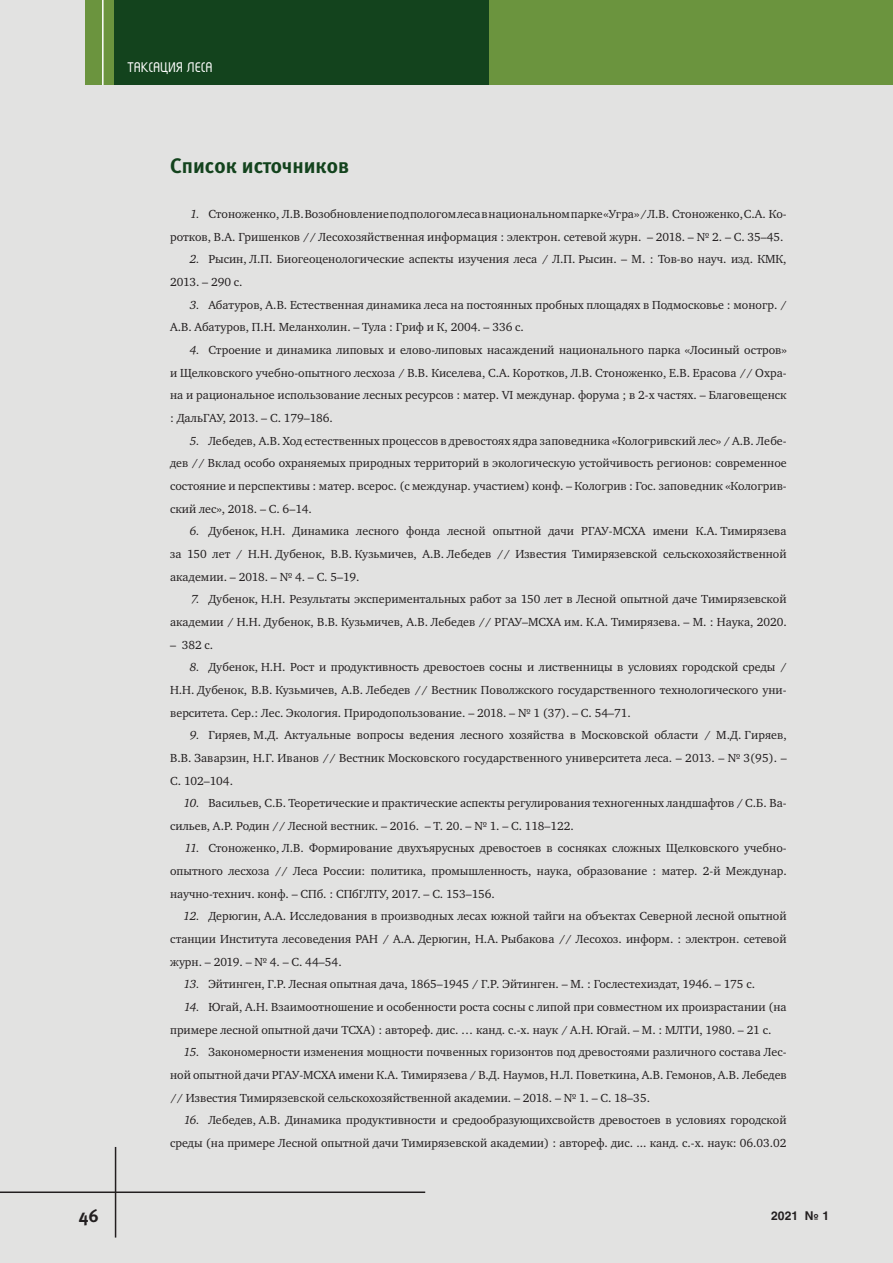
<style>
.page{position:relative;width:893px;height:1263px;background:#e2e2e1}
.page>*{position:absolute;margin:0;border:0;box-sizing:border-box;transform-origin:0 0}
.Zag_2{font:21px "Meta Bold LFC";color:#13431d}
.t1{font:18px "Meta Bold C";color:#231f20}
.t2{font:700 16.5px "Magic C";color:#fff}
.t3{font:12px/22.6px "Charter C";color:#231f20;text-align:justify}
.t4{font:700 12px "Helios C";color:#231f20}
.s1{font-style:italic}
</style>
<div class="page">
<div style="left:85px;top:0;width:808px;height:85px;background:#6b943e"></div>
<div style="left:115px;top:0;width:374px;height:85px;background:#13431d"></div>
<hr style="left:102px;top:0;width:2px;height:85px;background:#fff">
<hr style="left:0;top:1191px;width:425px;height:2px;background:#231f20">
<hr style="left:115px;top:1147px;width:1px;height:90px;background:#231f20">
<h3 class="t2" style="left:128px;top:60px;width:87px">ТАКСАЦИЯ ЛЕСА</h3>
<p class="Zag_2" style="left:170px;top:153px;width:181px">Список источников</p>
<p class="t3" style="left:170px;top:203px;width:618px;text-align:right"><span class="s1">1.</span> Стоноженко, Л.В.Возобновлениеподпологомлесавнациональномпарке«Угра»/Л.В. Стоноженко,С.А. Ко&shy;ротков, В.А. Гришенков // Лесохозяйственная информация : электрон. сетевой журн. – 2018. – № 2. – С. 35–45.</p>
<p class="t3" style="left:170px;top:248px;width:618px;text-indent:20px"><span class="s1">2.</span> Рысин, Л.П. Биогеоценологические аспекты изучения леса / Л.П. Рысин. – М. : Тов-во науч. изд. КМК,<br>2013. – 290 с.</p>
<p class="t3" style="left:170px;top:293px;width:618px;text-indent:20px"><span class="s1">3.</span> Абатуров, А.В. Естественная динамика леса на постоянных пробных площадях в Подмосковье : моногр. /<br>А.В. Абатуров, П.Н. Меланхолин. – Тула : Гриф и К, 2004. – 336 с.</p>
<p class="t3" style="left:170px;top:339px;width:618px;text-indent:20px"><span class="s1">4.</span> Строение и динамика липовых и елово-липовых насаждений национального парка «Лосиный остров» и Щелковского учебно-опытного лесхоза / В.В. Киселева, С.А. Коротков, Л.В. Стоноженко, Е.В. Ерасова // Охра&shy;на и рациональное использование лесных ресурсов : матер. VI междунар. форума ; в 2-х частях. – Благовещенск : ДальГАУ, 2013. – С. 179–186.</p>
<p class="t3" style="left:170px;top:429px;width:618px;text-indent:20px"><span class="s1">5.</span> Лебедев, А.В. Ход естественных процессов в древостоях ядра заповедника «Кологривский лес» / А.В. Лебе&shy;дев // Вклад особо охраняемых природных территорий в экологическую устойчивость регионов: современное состояние и перспективы : матер. всерос. (с междунар. участием) конф. – Кологрив : Гос. заповедник «Кологрив&shy;ский лес», 2018. – С. 6–14.</p>
<p class="t3" style="left:170px;top:520px;width:618px;text-indent:20px"><span class="s1">6.</span> Дубенок, Н.Н. Динамика лесного фонда лесной опытной дачи РГАУ-МСХА имени К.А. Тимирязева за 150 лет / Н.Н. Дубенок, В.В. Кузьмичев, А.В. Лебедев // Известия Тимирязевской сельскохозяйственной академии. – 2018. – № 4. – С. 5–19.</p>
<p class="t3" style="left:170px;top:588px;width:618px;text-align:right"><span class="s1">7.</span> Дубенок, Н.Н. Результаты экспериментальных работ за 150 лет в Лесной опытной даче Тимирязевской академии / Н.Н. Дубенок, В.В. Кузьмичев, А.В. Лебедев // РГАУ–МСХА им. К.А. Тимирязева. – М. : Наука, 2020.</p>
<p class="t3" style="left:170px;top:633px;width:45px">– 382 с.</p>
<p class="t3" style="left:170px;top:656px;width:618px;text-indent:20px"><span class="s1">8.</span> Дубенок, Н.Н. Рост и продуктивность древостоев сосны и лиственницы в условиях городской среды / Н.Н. Дубенок, В.В. Кузьмичев, А.В. Лебедев // Вестник Поволжского государственного технологического уни&shy;верситета. Сер.: Лес. Экология. Природопользование. – 2018. – № 1 (37). – С. 54–71.</p>
<p class="t3" style="left:170px;top:724px;width:618px;text-indent:20px"><span class="s1">9.</span> Гиряев, М.Д. Актуальные вопросы ведения лесного хозяйства в Московской области / М.Д. Гиряев, В.В. Заварзин, Н.Г. Иванов // Вестник Московского государственного университета леса. – 2013. – № 3(95). – С. 102–104.</p>
<p class="t3" style="left:170px;top:792px;width:618px;text-indent:14px"><span class="s1">10.</span> Васильев, С.Б. Теоретические и практические аспекты регулирования техногенных ландшафтов / С.Б. Ва&shy;сильев, А.Р. Родин // Лесной вестник. – 2016. – Т. 20. – № 1. – С. 118–122.</p>
<p class="t3" style="left:170px;top:837px;width:618px;text-indent:15px"><span class="s1">11.</span> Стоноженко, Л.В. Формирование двухъярусных древостоев в сосняках сложных Щелковского учебно&shy;опытного лесхоза // Леса России: политика, промышленность, наука, образование : матер. 2-й Междунар. научно-технич. конф. – СПб. : СПбГЛТУ, 2017. – С. 153–156.</p>
<p class="t3" style="left:170px;top:905px;width:618px;text-indent:14px"><span class="s1">12.</span> Дерюгин, А.А. Исследования в производных лесах южной тайги на объектах Северной лесной опытной станции Института лесоведения РАН / А.А. Дерюгин, Н.А. Рыбакова // Лесохоз. информ. : электрон. сетевой журн. – 2019. – № 4. – С. 44–54.</p>
<p class="t3" style="left:184px;top:973px;width:573px"><span class="s1">13.</span> Эйтинген, Г.Р. Лесная опытная дача, 1865–1945 / Г.Р. Эйтинген. – М. : Гослестехиздат, 1946. – 175 с.</p>
<p class="t3" style="left:170px;top:996px;width:618px;text-indent:14px"><span class="s1">14.</span> Югай, А.Н. Взаимоотношение и особенности роста сосны с липой при совместном их произрастании (на примере лесной опытной дачи ТСХА) : автореф. дис. … канд. с.-х. наук / А.Н. Югай. – М. : МЛТИ, 1980. – 21 с.</p>
<p class="t3" style="left:170px;top:1041px;width:618px;text-indent:14px"><span class="s1">15.</span> Закономерности изменения мощности почвенных горизонтов под древостоями различного состава Лес&shy;ной опытной дачи РГАУ-МСХА имени К.А. Тимирязева / В.Д. Наумов, Н.Л. Поветкина, А.В. Гемонов, А.В. Лебедев // Известия Тимирязевской сельскохозяйственной академии. – 2018. – № 1. – С. 18–35.</p>
<p class="t3" style="left:170px;top:1109px;width:618px;text-indent:14px"><span class="s1">16.</span> Лебедев, А.В. Динамика продуктивности и средообразующихсвойств древостоев в условиях городской среды (на примере Лесной опытной дачи Тимирязевской академии) : автореф. дис. ... канд. с.-х. наук: 06.03.02</p>
<h2 class="t1" style="left:79px;top:1205px;width:21px">46</h2>
<p class="t4" style="left:771px;top:1208px;width:59px">2021 № 1</p>
</div>
